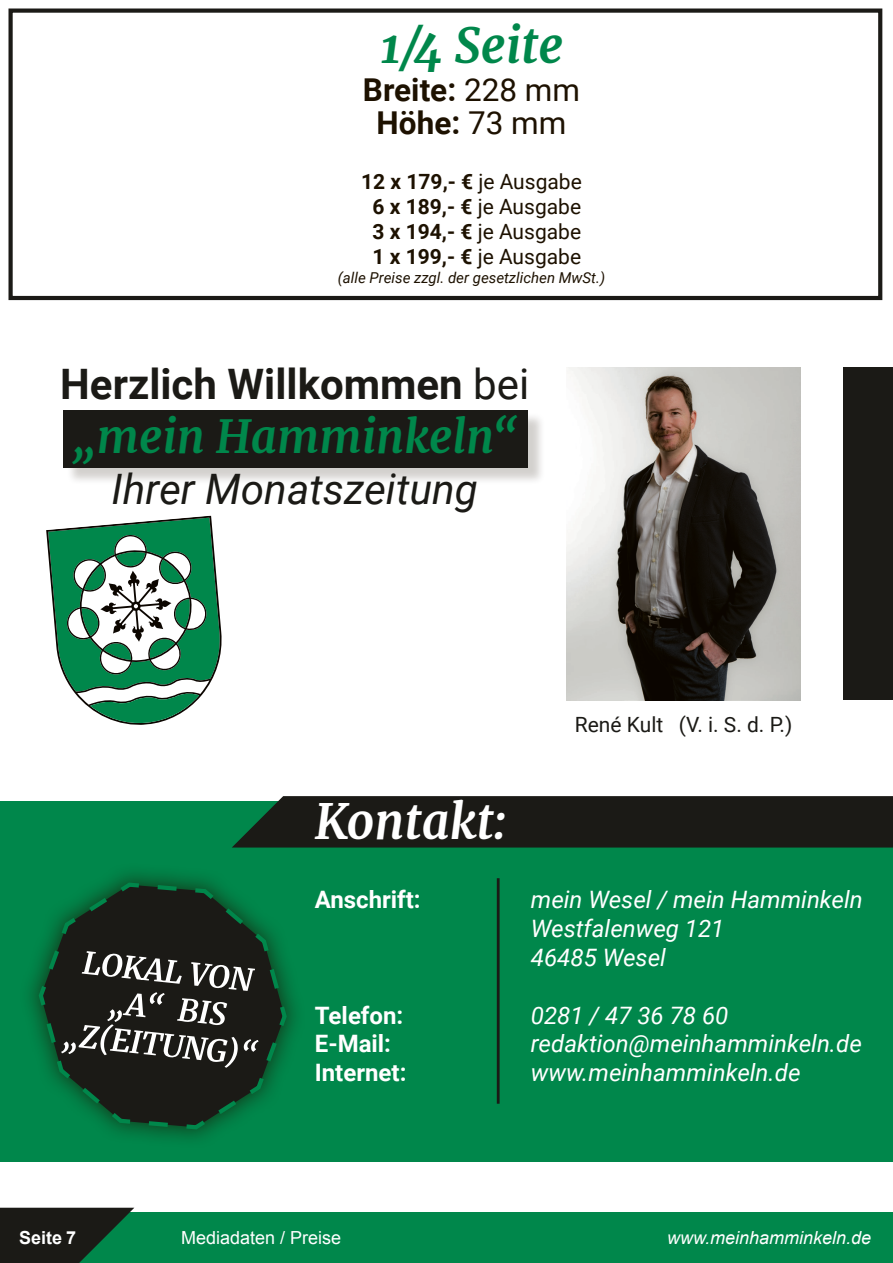
<style>
.page{position:relative;width:893px;height:1263px;background:#fff}
.page>*{position:absolute;margin:0;border:0;box-sizing:border-box;transform-origin:0 0}
.t1{font:italic 700 48px "Merriweather";color:#00874b}
.t2{font:italic 700 48px "Merriweather";color:#fff}
.t3{font:italic 700 45px "Merriweather";color:#00874b}
.t4{font:700 42px "Roboto";color:#1b1a16}
.t5{font:italic 42px "Roboto";color:#1b1a16}
.t6{font:700 31.5px "Roboto";color:#1d1100}
.t7{font:italic 24px "Roboto";color:#fff}
.t8{font:700 24px "Roboto";color:#fff}
.t9{font:21px "Roboto";color:#1d1100}
.t10{font:21px "Roboto";color:#1b1a16}
.t11{font:700 21px "Roboto";color:#1d1100}
.t12{font:italic 18px "Arial";color:#fff}
.t13{font:18px "Arial";color:#fff}
.t14{font:700 18px "Arial";color:#fff}
.t15{font:italic 15px "Roboto";color:#1d1100}
.s1{font-weight:400}
.s2{font-weight:700}
</style>
<div class="page">
<div style="left:0;top:1212px;width:893px;height:51px;background:#00874b"></div>
<svg style="left:0;top:1208px;width:134px;height:55px"></svg>
<div style="left:0;top:801px;width:893px;height:360px;background:#00874b"></div>
<div style="left:232px;top:796px;width:661px;height:51px;background:#1b1a16"></div>
<div style="left:9px;top:9px;width:873px;height:291px;border:4px solid #1b1a16"></div>
<div style="left:66px;top:412px;width:479px;height:73px;background:#1d1100;opacity:.2"></div>
<div style="left:64px;top:410px;width:464px;height:58px;background:#1b1a16"></div>
<div style="left:18px;top:862px;width:289px;height:288px;background:#1d1100;opacity:.75"></div>
<svg style="left:36px;top:880px;width:253px;height:251px"></svg>
<svg style="left:42px;top:946px;width:241px;height:122px"></svg>
<div style="left:844px;top:367px;width:49px;height:333px;background:#1b1a16"></div>
<hr style="left:497px;top:878px;width:3px;height:226px;background:#1b1a16">
<img style="left:567px;top:367px;width:233px;height:333px">
<svg style="left:46px;top:516px;width:176px;height:209px"></svg>
<p class="t1" style="left:380px;top:16px;width:185px">1/4 Seite</p>
<p class="t6" style="left:363px;top:67px;width:219px">Breite: <span class="s1">228 mm</span></p>
<p class="t6" style="left:377px;top:101px;width:191px">Höhe: <span class="s1">73 mm</span></p>
<p class="t11" style="left:361px;top:166px;width:222px">12 x 179,- € <span class="s1">je Ausgabe</span></p>
<p class="t9" style="left:373px;top:191px;width:210px"><span class="s2">6 x 189,- €</span> je Ausgabe</p>
<p class="t9" style="left:373px;top:217px;width:210px"><span class="s2">3 x 194,- €</span> je Ausgabe</p>
<p class="t9" style="left:373px;top:242px;width:210px"><span class="s2">1 x 199,- €</span> je Ausgabe</p>
<p class="t15" style="left:338px;top:268px;width:269px">(alle Preise zzgl. der gesetzlichen MwSt.)</p>
<p class="t4" style="left:60px;top:355px;width:470px">Herzlich Willkommen <span class="s1">bei</span></p>
<p class="t3" style="left:72px;top:409px;width:448px">„mein Hamminkeln“</p>
<p class="t5" style="left:111px;top:459px;width:368px">Ihrer Monatszeitung</p>
<p class="t2" style="left:315px;top:792px;width:193px">Kontakt:</p>
<p class="t10" style="left:575px;top:709px;width:219px">René Kult (V. i. S. d. P.)</p>
<p class="t8" style="left:315px;top:883px;width:107px">Anschrift:</p>
<p class="t7" style="left:531px;top:883px;width:333px">mein Wesel / mein Hamminkeln</p>
<p class="t7" style="left:531px;top:912px;width:195px">Westfalenweg 121</p>
<p class="t7" style="left:531px;top:941px;width:137px">46485 Wesel</p>
<p class="t8" style="left:315px;top:998px;width:90px">Telefon:</p>
<p class="t7" style="left:531px;top:998px;width:199px">0281 / 47 36 78 60</p>
<p class="t8" style="left:315px;top:1027px;width:78px">E-Mail:</p>
<p class="t7" style="left:531px;top:1027px;width:333px">redaktion@meinhamminkeln.de</p>
<p class="t8" style="left:315px;top:1056px;width:93px">Internet:</p>
<p class="t7" style="left:531px;top:1056px;width:271px">www.meinhamminkeln.de</p>
<p class="t14" style="left:19px;top:1226px;width:58px">Seite 7</p>
<p class="t13" style="left:181px;top:1226px;width:162px">Mediadaten / Preise</p>
<p class="t12" style="left:667px;top:1226px;width:206px">www.meinhamminkeln.de</p>
</div>
